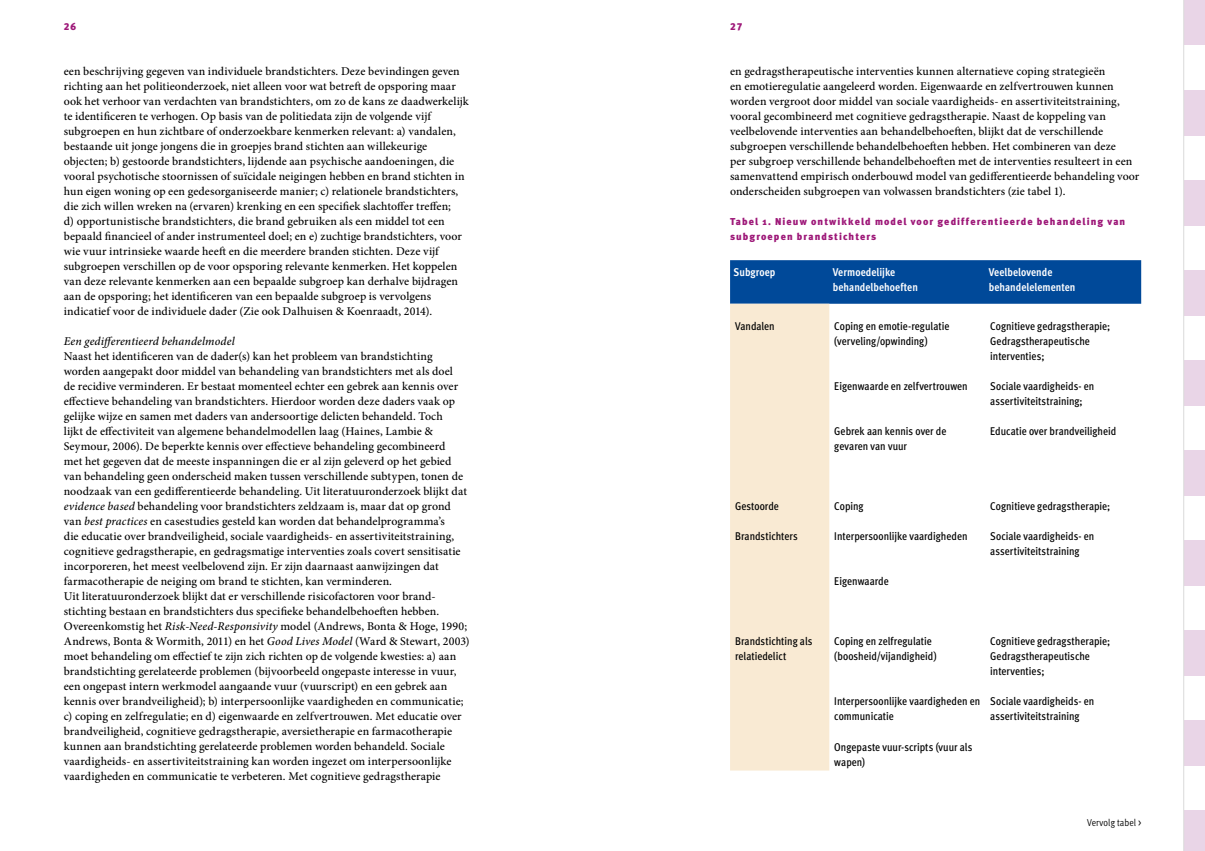
<style>
.page{position:relative;width:1205px;height:851px;background:#fff}
.page>*{position:absolute;margin:0;border:0;box-sizing:border-box;transform-origin:0 0}
.t1{font:500 11.88px/15px "Minion Pro";letter-spacing:.005em;color:#000}
.t2{font:italic 500 11.88px "Minion Pro";letter-spacing:.01em;color:#000}
.t3{font:11.25px/15px "Meta Cond Medium LF";color:#000}
.t4{font:11.25px/15px "Meta Cond Bold LF";letter-spacing:.005em;color:#fff}
.t5{font:900 10px/15px "Meta";letter-spacing:.11em;color:#9e1979}
.t6{font:10px "Meta Cond Normal LF";letter-spacing:.005em;color:#000}
.t7{font:10px "Meta Black LF";color:#9e1979}
.s1{font-style:italic}
</style>
<div class="page">
<div style="left:1183px;top:0;width:22px;height:45px;background:#e9d5e7"></div>
<div style="left:1183px;top:90px;width:22px;height:45px;background:#e9d5e7"></div>
<div style="left:1183px;top:180px;width:22px;height:45px;background:#e9d5e7"></div>
<div style="left:1183px;top:270px;width:22px;height:45px;background:#e9d5e7"></div>
<div style="left:1183px;top:360px;width:22px;height:45px;background:#e9d5e7"></div>
<div style="left:1183px;top:450px;width:22px;height:45px;background:#e9d5e7"></div>
<div style="left:1183px;top:540px;width:22px;height:45px;background:#e9d5e7"></div>
<div style="left:1183px;top:630px;width:22px;height:45px;background:#e9d5e7"></div>
<div style="left:1183px;top:720px;width:22px;height:45px;background:#e9d5e7"></div>
<div style="left:1183px;top:810px;width:22px;height:40px;background:#e9d5e7"></div>
<hr style="left:1183px;top:0;width:1px;height:850px;background:#dadada">
<div style="left:730px;top:260px;width:411px;height:44px;background:#004999"></div>
<div style="left:730px;top:304px;width:99px;height:466px;background:#f9ead3"></div>
<p class="t7" style="left:64px;top:20px;width:14px">26</p>
<p class="t7" style="left:730px;top:20px;width:14px">27</p>
<p class="t1" style="left:64px;top:64px;width:407px">een beschrijving gegeven van individuele brandstichters. Deze bevindingen geven richting aan het politieonderzoek, niet alleen voor wat betreft de opsporing maar ook het verhoor van verdachten van brandstichters, om zo de kans ze daadwerkelijk te identificeren te verhogen. Op basis van de politiedata zijn de volgende vijf subgroepen en hun zichtbare of onderzoekbare kenmerken relevant: a) vandalen, bestaande uit jonge jongens die in groepjes brand stichten aan willekeurige objecten; b) gestoorde brandstichters, lijdende aan psychische aandoeningen, die vooral psychotische stoornissen of suïcidale neigingen hebben en brand stichten in hun eigen woning op een gedesorganiseerde manier; c) relationele brandstichters, die zich willen wreken na (ervaren) krenking en een specifiek slachtoffer treffen;<br>d) opportunistische brandstichters, die brand gebruiken als een middel tot een bepaald financieel of ander instrumenteel doel; en e) zuchtige brandstichters, voor wie vuur intrinsieke waarde heeft en die meerdere branden stichten. Deze vijf subgroepen verschillen op de voor opsporing relevante kenmerken. Het koppelen van deze relevante kenmerken aan een bepaalde subgroep kan derhalve bijdragen aan de opsporing; het identificeren van een bepaalde subgroep is vervolgens indicatief voor de individuele dader (Zie ook Dalhuisen &amp; Koenraadt, 2014).</p>
<p class="t2" style="left:64px;top:333px;width:172px">Een gedifferentieerd behandelmodel</p>
<p class="t1" style="left:64px;top:349px;width:407px">Naast het identificeren van de dader(s) kan het probleem van brandstichting worden aangepakt door middel van behandeling van brandstichters met als doel<br>de recidive verminderen. Er bestaat momenteel echter een gebrek aan kennis over effectieve behandeling van brandstichters. Hierdoor worden deze daders vaak op gelijke wijze en samen met daders van andersoortige delicten behandeld. Toch<br>lijkt de effectiviteit van algemene behandelmodellen laag (Haines, Lambie &amp; Seymour, 2006). De beperkte kennis over effectieve behandeling gecombineerd<br>met het gegeven dat de meeste inspanningen die er al zijn geleverd op het gebied van behandeling geen onderscheid maken tussen verschillende subtypen, tonen de noodzaak van een gedifferentieerde behandeling. Uit literatuuronderzoek blijkt dat <span class="s1">evidence based</span> behandeling voor brandstichters zeldzaam is, maar dat op grond van <span class="s1">best practices</span> en casestudies gesteld kan worden dat behandelprogramma’s<br>die educatie over brandveiligheid, sociale vaardigheids- en assertiviteitstraining, cognitieve gedragstherapie, en gedragsmatige interventies zoals covert sensitisatie incorporeren, het meest veelbelovend zijn. Er zijn daarnaast aanwijzingen dat farmacotherapie de neiging om brand te stichten, kan verminderen.<br>Uit literatuuronderzoek blijkt dat er verschillende risicofactoren voor brand&shy;stichting bestaan en brandstichters dus specifieke behandelbehoeften hebben.<br>Overeenkomstig het <span class="s1">Risk-Need-Responsivity</span> model (Andrews, Bonta &amp; Hoge, 1990; Andrews, Bonta &amp; Wormith, 2011) en het <span class="s1">Good Lives Model</span> (Ward &amp; Stewart, 2003) moet behandeling om effectief te zijn zich richten op de volgende kwesties: a) aan brandstichting gerelateerde problemen (bijvoorbeeld ongepaste interesse in vuur, een ongepast intern werkmodel aangaande vuur (vuurscript) en een gebrek aan kennis over brandveiligheid); b) interpersoonlijke vaardigheden en communicatie; c) coping en zelfregulatie; en d) eigenwaarde en zelfvertrouwen. Met educatie over brandveiligheid, cognitieve gedragstherapie, aversietherapie en farmacotherapie kunnen aan brandstichting gerelateerde problemen worden behandeld. Sociale vaardigheids- en assertiviteitstraining kan worden ingezet om interpersoonlijke vaardigheden en communicatie te verbeteren. Met cognitieve gedragstherapie</p>
<p class="t1" style="left:730px;top:64px;width:411px">en gedragstherapeutische interventies kunnen alternatieve coping strategieën<br>en emotieregulatie aangeleerd worden. Eigenwaarde en zelfvertrouwen kunnen worden vergroot door middel van sociale vaardigheids- en assertiviteitstraining, vooral gecombineerd met cognitieve gedragstherapie. Naast de koppeling van veelbelovende interventies aan behandelbehoeften, blijkt dat de verschillende subgroepen verschillende behandelbehoeften hebben. Het combineren van deze<br>per subgroep verschillende behandelbehoeften met de interventies resulteert in een samenvattend empirisch onderbouwd model van gedifferentieerde behandeling voor onderscheiden subgroepen van volwassen brandstichters (zie tabel 1).</p>
<p class="t5" style="left:730px;top:214px;width:397px">Tabel 1. Nieuw ontwikkeld model voor gedifferentieerde behandeling van subgroepen brandstichters</p>
<p class="t4" style="left:733px;top:265px;width:43px">Subgroep</p>
<p class="t4" style="left:833px;top:265px;width:87px">Vermoedelijke behandelbehoeften</p>
<p class="t4" style="left:989px;top:265px;width:88px">Veelbelovende behandelelementen</p>
<p class="t3" style="left:735px;top:319px;width:41px">Vandalen</p>
<p class="t3" style="left:834px;top:319px;width:117px">Coping en emotie-regulatie (verveling/opwinding)</p>
<p class="t3" style="left:990px;top:319px;width:122px">Cognitieve gedragstherapie;<br>Gedragstherapeutische interventies;</p>
<p class="t3" style="left:834px;top:378px;width:135px">Eigenwaarde en zelfvertrouwen</p>
<p class="t3" style="left:990px;top:378px;width:106px">Sociale vaardigheids- en assertiviteitstraining;</p>
<p class="t3" style="left:834px;top:423px;width:114px">Gebrek aan kennis over de gevaren van vuur</p>
<p class="t3" style="left:990px;top:423px;width:128px">Educatie over brandveiligheid</p>
<p class="t3" style="left:735px;top:499px;width:45px">Gestoorde</p>
<p class="t3" style="left:834px;top:499px;width:31px">Coping</p>
<p class="t3" style="left:990px;top:499px;width:122px">Cognitieve gedragstherapie;</p>
<p class="t3" style="left:735px;top:529px;width:64px">Brandstichters</p>
<p class="t3" style="left:834px;top:529px;width:135px">Interpersoonlijke vaardigheden</p>
<p class="t3" style="left:990px;top:529px;width:106px">Sociale vaardigheids- en assertiviteitstraining</p>
<p class="t3" style="left:834px;top:574px;width:56px">Eigenwaarde</p>
<p class="t3" style="left:735px;top:634px;width:79px">Brandstichting als relatiedelict</p>
<p class="t3" style="left:834px;top:634px;width:104px">Coping en zelfregulatie (boosheid/vijandigheid)</p>
<p class="t3" style="left:990px;top:634px;width:122px">Cognitieve gedragstherapie;<br>Gedragstherapeutische interventies;</p>
<p class="t3" style="left:834px;top:693px;width:147px">Interpersoonlijke vaardigheden en communicatie</p>
<p class="t3" style="left:990px;top:693px;width:106px">Sociale vaardigheids- en assertiviteitstraining</p>
<p class="t3" style="left:834px;top:738px;width:140px">Ongepaste vuur-scripts (vuur als wapen)</p>
<p class="t6" style="left:1087px;top:816px;width:56px">Vervolg tabel &gt;</p>
</div>
